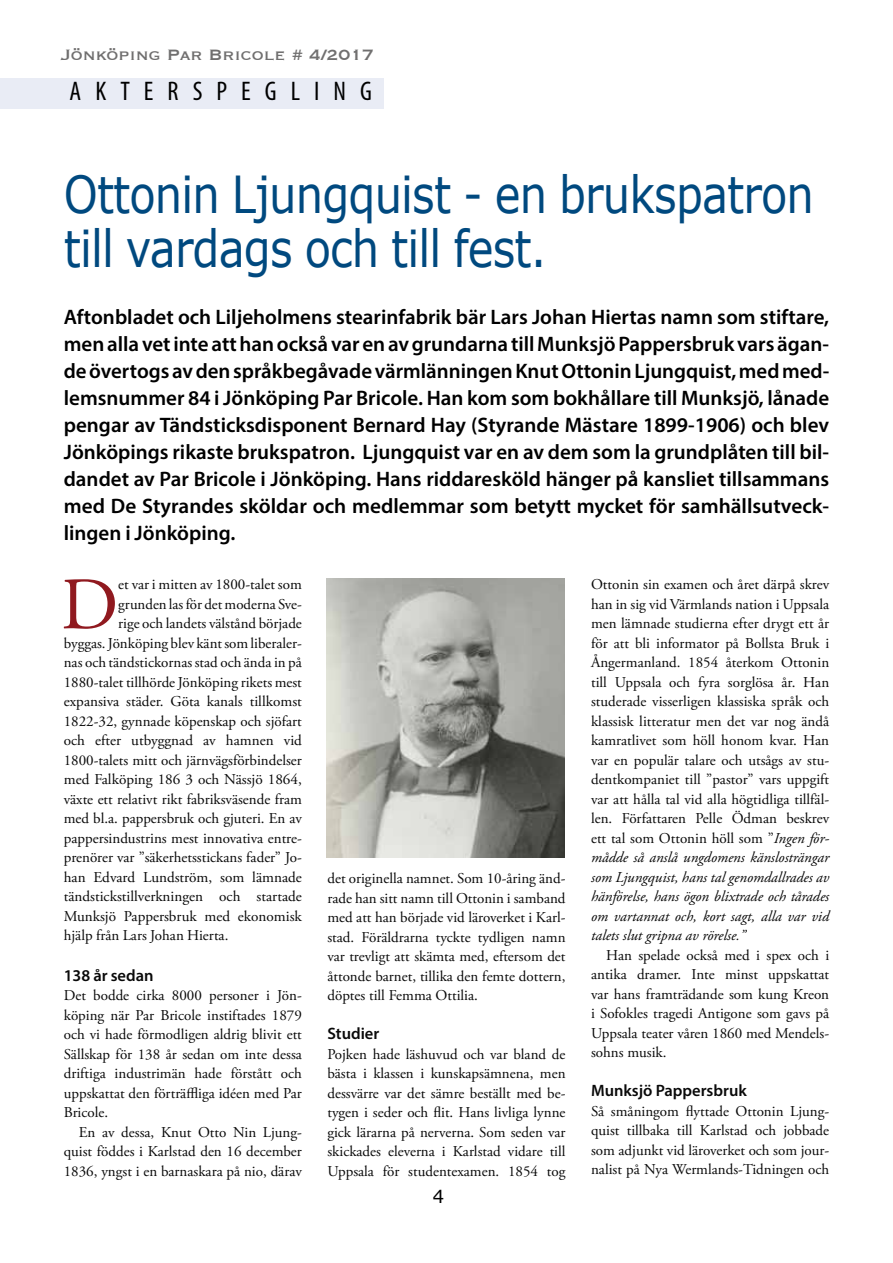
<style>
.page{position:relative;width:893px;height:1263px;background:#fff}
.page>*{position:absolute;margin:0;border:0;box-sizing:border-box;transform-origin:0 0}
.t1{font:73.8px "Adobe Garamond Pro";color:#90191f}
.t2{font:51px/54px "Verdana";letter-spacing:-.02em;color:#00497f;scale:.85 1}
.t3{font:condensed 27px "Myriad Pro";letter-spacing:.52em;color:#000}
.t4{font:600 21px/27px "Myriad Pro";color:#000;text-align:justify}
.t5{font:19.5px "Copperplate";color:#706f6f}
.t6{font:18px "Verdana";color:#000}
.t7{font:600 16.5px "Myriad Pro";color:#090909}
.t8{font:15px/19.5px "Adobe Garamond Pro";color:#090909;text-align:justify}
.s1{font-style:italic}
</style>
<div class="page">
<div style="left:0;top:78px;width:384px;height:30px;background:#e9ecf5"></div>
<img style="left:326px;top:578px;width:238px;height:280px">
<h3 class="t5" style="left:61px;top:42px;width:315px">Jönköping Par Bricole # 4/2017</h3>
<h3 class="t3" style="left:70px;top:75px;width:304px">AKTERSPEGLING</h3>
<h2 class="t2" style="left:64px;top:167px;width:884px">Ottonin Ljungquist - en brukspatron till vardags och till fest.</h2>
<p class="t4" style="left:64px;top:303px;width:767px">Aftonbladet och Liljeholmens stearinfabrik bär Lars Johan Hiertas namn som stiftare, men alla vet inte att han också var en av grundarna till Munksjö Pappersbruk vars ägan&shy;de övertogs av den språkbegåvade värmlänningen Knut Ottonin Ljungquist, med med&shy;lemsnummer 84 i Jönköping Par Bricole. Han kom som bokhållare till Munksjö, lånade pengar av Tändsticksdisponent Bernard Hay (Styrande Mästare 1899-1906) och blev Jönköpings rikaste brukspatron. Ljungquist var en av dem som la grundplåten till bil&shy;dandet av Par Bricole i Jönköping. Hans riddaresköld hänger på kansliet tillsammans med De Styrandes sköldar och medlemmar som betytt mycket för samhällsutveck&shy;lingen i Jönköping.</p>
<h1 class="t1" style="left:61px;top:560px;width:59px">D</h1>
<p class="t8" style="left:118px;top:575px;width:185px">et var i mitten av 1800-talet som</p>
<p class="t8" style="left:118px;top:595px;width:185px">grunden las för det moderna Sve-</p>
<p class="t8" style="left:118px;top:614px;width:185px">rige och landets välstånd började</p>
<p class="t8" style="left:64px;top:634px;width:240px">byggas. Jönköping blev känt som liberaler-</p>
<p class="t8" style="left:64px;top:653px;width:240px">nas och tändstickornas stad och ända in på</p>
<p class="t8" style="left:64px;top:673px;width:240px">1880-talet tillhörde Jönköping rikets mest</p>
<p class="t8" style="left:64px;top:692px;width:240px">expansiva städer. Göta kanals tillkomst</p>
<p class="t8" style="left:64px;top:712px;width:240px">1822-32, gynnade köpenskap och sjöfart</p>
<p class="t8" style="left:64px;top:731px;width:240px">och efter utbyggnad av hamnen vid</p>
<p class="t8" style="left:64px;top:751px;width:240px">1800-talets mitt och järnvägsförbindelser</p>
<p class="t8" style="left:64px;top:770px;width:240px">med Falköping 186 3 och Nässjö 1864,</p>
<p class="t8" style="left:64px;top:790px;width:240px">växte ett relativt rikt fabriksväsende fram</p>
<p class="t8" style="left:64px;top:809px;width:240px">med bl.a. pappersbruk och gjuteri. En av</p>
<p class="t8" style="left:64px;top:829px;width:240px">pappersindustrins mest innovativa entre-</p>
<p class="t8" style="left:64px;top:848px;width:240px">prenörer var ”säkerhetsstickans fader” Jo-</p>
<p class="t8" style="left:64px;top:868px;width:240px">han Edvard Lundström, som lämnade</p>
<p class="t8" style="left:64px;top:887px;width:240px">tändstickstillverkningen och startade</p>
<p class="t8" style="left:64px;top:907px;width:240px">Munksjö Pappersbruk med ekonomisk</p>
<p class="t8" style="left:64px;top:926px;width:166px">hjälp från Lars Johan Hierta.</p>
<p class="t7" style="left:64px;top:965px;width:91px">138 år sedan</p>
<p class="t8" style="left:64px;top:986px;width:240px">Det bodde cirka 8000 personer i Jön&shy;köping när Par Bricole instiftades 1879 och vi hade förmodligen aldrig blivit ett Sällskap för 138 år sedan om inte dessa driftiga industrimän hade förstått och uppskattat den förträffliga idéen med Par Bricole.</p>
<p class="t8" style="left:64px;top:1123px;width:240px;text-indent:15px">En av dessa, Knut Otto Nin Ljung&shy;quist föddes i Karlstad den 16 december 1836, yngst i en barnaskara på nio, därav</p>
<p class="t8" style="left:327px;top:869px;width:240px">det originella namnet. Som 10-åring änd&shy;rade han sitt namn till Ottonin i samband med att han började vid läroverket i Karl&shy;stad. Föräldrarna tyckte tydligen namn var trevligt att skämta med, eftersom det åttonde barnet, tillika den femte dottern, döptes till Femma Ottilia.</p>
<p class="t7" style="left:327px;top:1023px;width:53px">Studier</p>
<p class="t8" style="left:327px;top:1045px;width:240px">Pojken hade läshuvud och var bland de bästa i klassen i kunskapsämnena, men dessvärre var det sämre beställt med be&shy;tygen i seder och flit. Hans livliga lynne gick lärarna på nerverna. Som seden var skickades eleverna i Karlstad vidare till Uppsala för studentexamen. 1854 tog</p>
<p class="t6" style="left:433px;top:1184px;width:13px">4</p>
<p class="t8" style="left:591px;top:575px;width:240px">Ottonin sin examen och året därpå skrev han in sig vid Värmlands nation i Uppsala men lämnade studierna efter drygt ett år för att bli informator på Bollsta Bruk i Ångermanland. 1854 återkom Ottonin till Uppsala och fyra sorglösa år. Han studerade visserligen klassiska språk och klassisk litteratur men det var nog ändå kamratlivet som höll honom kvar. Han var en populär talare och utsågs av stu&shy;dentkompaniet till ”pastor” vars uppgift var att hålla tal vid alla högtidliga tillfäl&shy;len. Författaren Pelle Ödman beskrev ett tal som Ottonin höll som ”<span class="s1">Ingen för&shy;mådde så anslå ungdomens känslosträngar som Ljungquist, hans tal genomdallrades av hänförelse, hans ögon blixtrade och tårades om vartannat och, kort sagt, alla var vid talets slut gripna av rörelse.”</span></p>
<p class="t8" style="left:591px;top:946px;width:240px;text-indent:15px">Han spelade också med i spex och i antika dramer. Inte minst uppskattat var hans framträdande som kung Kreon i Sofokles tragedi Antigone som gavs på Uppsala teater våren 1860 med Mendels&shy;sohns musik.</p>
<p class="t7" style="left:591px;top:1080px;width:157px">Munksjö Pappersbruk</p>
<p class="t8" style="left:591px;top:1102px;width:240px">Så småningom flyttade Ottonin Ljung&shy;quist tillbaka till Karlstad och jobbade som adjunkt vid läroverket och som jour&shy;nalist på Nya Wermlands-Tidningen och</p>
</div>
